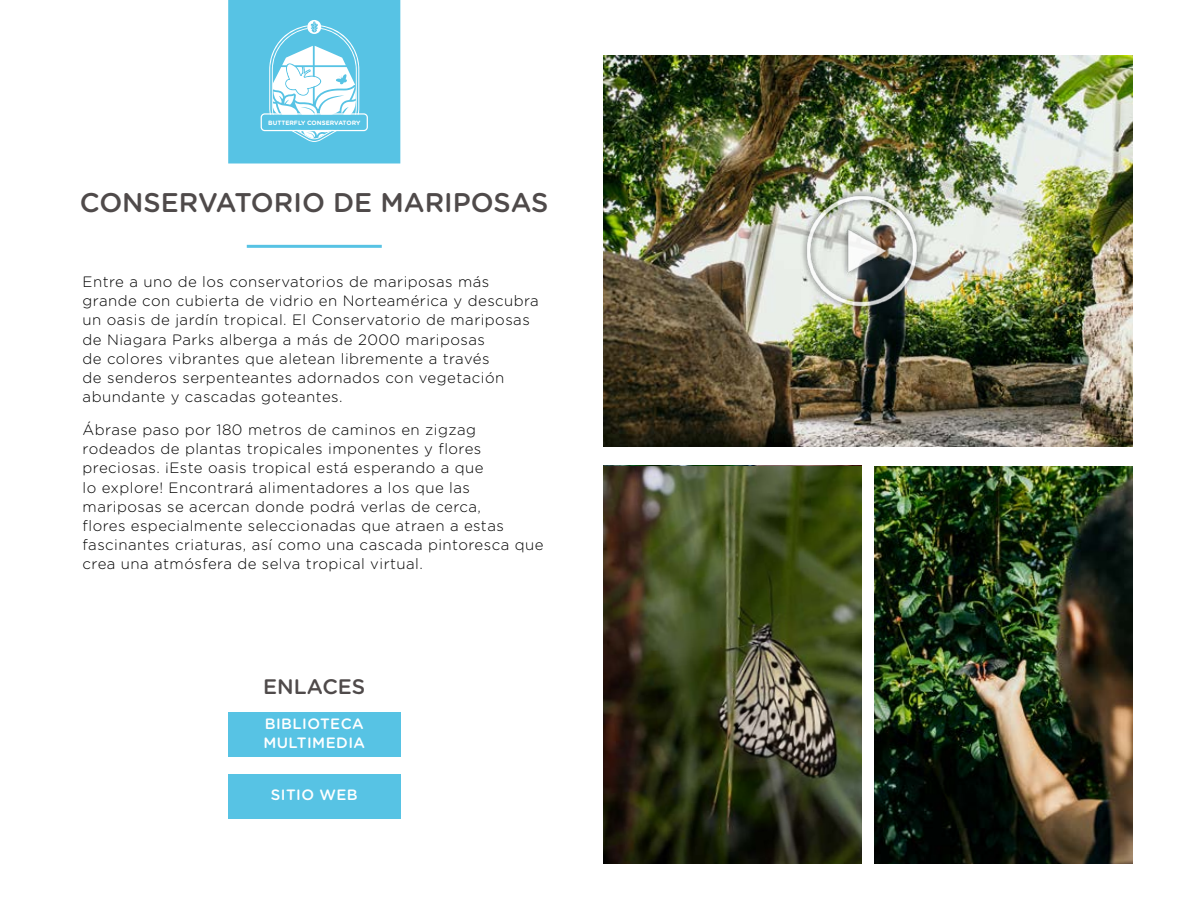
<style>
.page{position:relative;width:1188px;height:918px;background:#fff}
.page>*{position:absolute;margin:0;border:0;box-sizing:border-box;transform-origin:0 0}
.t1{font:500 27px "Gotham Rounded";color:#4f4a4a}
.t2{font:500 21px "Gotham Rounded";color:#4f4a4a}
.t3{font:300 15px/19.2px "Gotham Rounded";letter-spacing:.03em;color:#000}
.t4{font:500 15px/19.2px "Gotham Rounded";letter-spacing:.03em;color:#fff}
.t5{font:700 6.15px "Gotham Rounded";color:#fff}
</style>
<div class="page">
<img style="left:604px;top:56px;width:528px;height:390px">
<img style="left:801px;top:190px;width:122px;height:122px">
<div style="left:229px;top:1px;width:171px;height:162px;background:#57c3e4"></div>
<div style="left:228px;top:0;width:172px;height:164px;border:2px solid #57c3e4"></div>
<svg style="left:261px;top:20px;width:107px;height:122px"></svg>
<div style="left:228px;top:713px;width:172px;height:44px;background:#57c3e4"></div>
<div style="left:228px;top:774px;width:172px;height:44px;background:#57c3e4"></div>
<img style="left:874px;top:467px;width:258px;height:397px">
<hr style="left:247px;top:245px;width:135px;height:3px;background:#57c3e4">
<img style="left:604px;top:467px;width:258px;height:397px">
<p class="t5" style="left:268px;top:118px;width:94px">BUTTERFLY CONSERVATORY</p>
<h1 class="t1" style="left:80px;top:183px;width:470px">CONSERVATORIO DE MARIPOSAS</h1>
<p class="t3" style="left:83px;top:271px;width:458px">Entre a uno de los conservatorios de mariposas más grande con cubierta de vidrio en Norteamérica y descubra un oasis de jardín tropical. El Conservatorio de mariposas de Niagara Parks alberga a más de 2000 mariposas<br>de colores vibrantes que aletean libremente a través<br>de senderos serpenteantes adornados con vegetación abundante y cascadas goteantes.</p>
<p class="t3" style="left:83px;top:419px;width:462px">Ábrase paso por 180 metros de caminos en zigzag rodeados de plantas tropicales imponentes y flores preciosas. ¡Este oasis tropical está esperando a que<br>lo explore! Encontrará alimentadores a los que las mariposas se acercan donde podrá verlas de cerca,<br>flores especialmente seleccionadas que atraen a estas fascinantes criaturas, así como una cascada pintoresca que crea una atmósfera de selva tropical virtual.</p>
<h2 class="t2" style="left:263px;top:672px;width:104px">ENLACES</h2>
<p class="t4" style="left:263px;top:714px;width:103px">BIBLIOTECA<br>MULTIMEDIA</p>
<p class="t4" style="left:271px;top:785px;width:89px">SITIO WEB</p>
</div>
